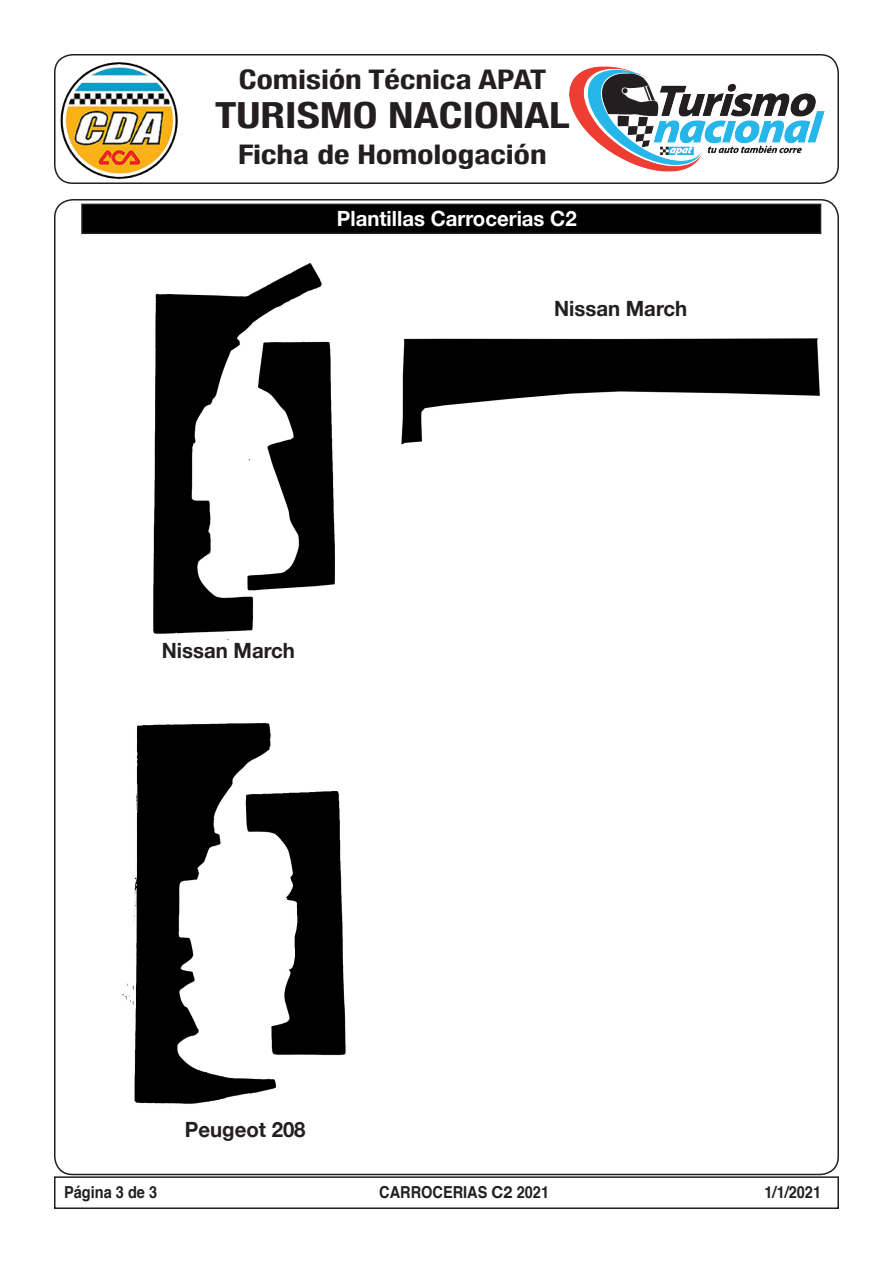
<style>
.page{position:relative;width:893px;height:1263px;background:#fff}
.page>*{position:absolute;margin:0;border:0;box-sizing:border-box;transform-origin:0 0}
.t1{font:700 condensed 36px "Helvetica Neue";color:#231f20;scale:1.24 1}
.t2{font:700 condensed 27px "Helvetica Neue";color:#231f20;scale:1.24 1}
.t3{font:700 21px "Helvetica Neue";color:#231f20}
.t4{font:700 21px "Helvetica Neue";color:#fff}
.t5{font:700 16.5px "Helvetica";color:#231f20;scale:.88 1}
.s1{font-family:"Helvetica Neue"}
</style>
<div class="page">
<img style="left:401px;top:338px;width:419px;height:107px">
<div style="left:54px;top:54px;width:785px;height:130px;border:2px solid #231f20;border-radius:18px"></div>
<img style="left:570px;top:67px;width:255px;height:104px">
<img style="left:54px;top:54px;width:153px;height:130px">
<div style="left:54px;top:1176px;width:785px;height:33px;border:2px solid #231f20"></div>
<img style="left:122px;top:723px;width:224px;height:385px">
<img style="left:153px;top:263px;width:182px;height:377px">
<div style="left:82px;top:204px;width:738px;height:29px;background:#000"></div>
<div style="left:81px;top:204px;width:740px;height:30px;border:2px solid #231f20"></div>
<p class="t2" style="left:239px;top:57px;width:249px">Comisión Técnica APAT</p>
<p class="t1" style="left:215px;top:86px;width:288px">TURISMO NACIONAL</p>
<p class="t2" style="left:238px;top:132px;width:250px">Ficha de Homologación</p>
<p class="t4" style="left:337px;top:202px;width:241px">Plantillas Carrocerias C2</p>
<p class="t3" style="left:162px;top:634px;width:135px">Nissan March</p>
<p class="t3" style="left:185px;top:1113px;width:122px">Peugeot 208</p>
<p class="t3" style="left:554px;top:292px;width:135px">Nissan March</p>
<p class="t5" style="left:64px;top:1179px;width:107px">Página 3 de 3</p>
<p class="t5" style="left:379px;top:1179px;width:195px">CARROCERIAS <span class="s1">C2</span> 2021</p>
<p class="t5" style="left:764px;top:1179px;width:66px">1/1/2021</p>
</div>
